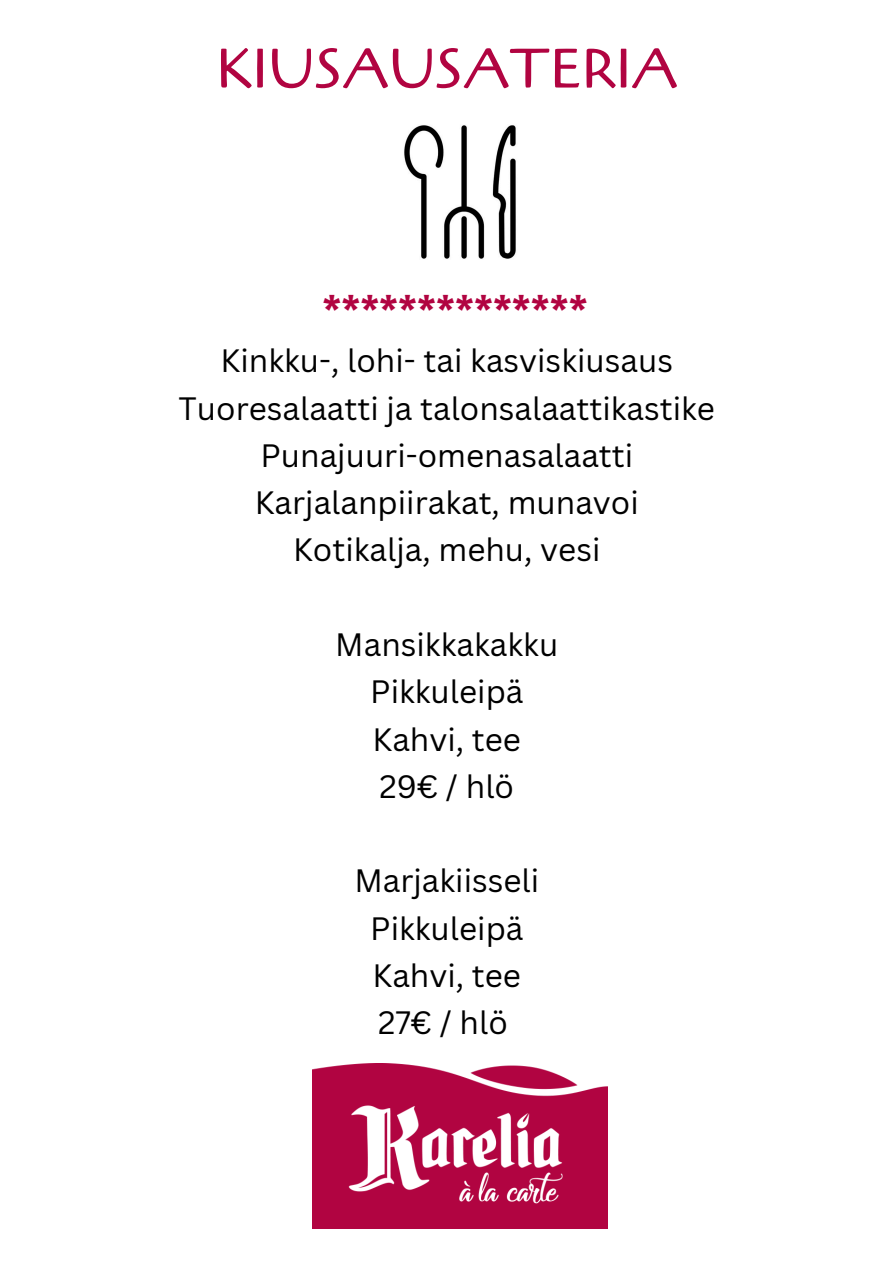
<style>
.page{position:relative;width:894px;height:1264px;background:#fff}
.page>*{position:absolute;margin:0;border:0;box-sizing:border-box;transform-origin:0 0}
.t1{font:55.5px "Cagliostro";color:#b10441}
.t2{font:700 40.5px "Canva Sans";color:#b10441}
.t3{font:31.5px/47.2px "Canva Sans";color:#000;text-align:center}
</style>
<div class="page">
<img style="left:312px;top:1063px;width:295px;height:165px">
<img style="left:404px;top:125px;width:112px;height:134px">
<p class="t1" style="left:216px;top:32px;width:463px">KIUSAUSATERIA</p>
<p class="t2" style="left:322px;top:281px;width:267px">**************</p>
<h1 class="t3" style="left:178px;top:336px;width:537px">Kinkku-, lohi- tai kasviskiusaus<br>Tuoresalaatti ja talonsalaattikastike<br>Punajuuri-omenasalaatti</h1>
<p class="t3" style="left:255px;top:478px;width:385px">Karjalanpiirakat, munavoi</p>
<p class="t3" style="left:293px;top:525px;width:309px">Kotikalja, mehu, vesi</p>
<p class="t3" style="left:335px;top:620px;width:224px">Mansikkakakku</p>
<p class="t3" style="left:370px;top:667px;width:155px">Pikkuleipä</p>
<p class="t3" style="left:372px;top:714px;width:150px">Kahvi, tee</p>
<p class="t3" style="left:379px;top:762px;width:136px">29€ / hlö</p>
<p class="t3" style="left:354px;top:856px;width:186px">Marjakiisseli</p>
<p class="t3" style="left:370px;top:903px;width:155px">Pikkuleipä</p>
<p class="t3" style="left:372px;top:951px;width:150px">Kahvi, tee</p>
<p class="t3" style="left:378px;top:998px;width:131px">27€ / hlö</p>
</div>
